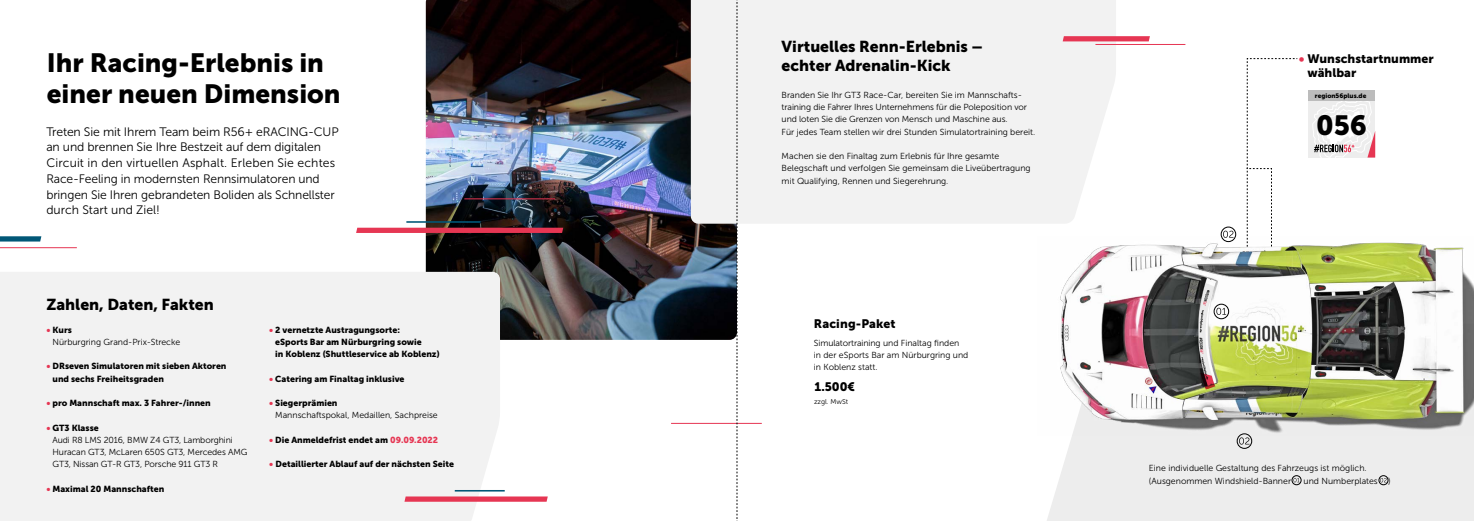
<style>
.page{position:relative;width:1474px;height:521px;background:#fff}
.page>*{position:absolute;margin:0;border:0;box-sizing:border-box;transform-origin:0 0}
.t1{font:27.65px "Museo Sans 900";color:#000}
.t2{font:26.25px/31.5px "Museo Sans 900";color:#000}
.t3{font:15.75px/18.9px "Museo Sans 900";color:#000}
.t4{font:12.25px/15.8px "Museo Sans 300";letter-spacing:-.01em;color:#000}
.t5{font:12.25px/14.7px "Museo Sans 900";color:#000}
.t6{font:8.75px/12.2px "Museo Sans 300";color:#000}
.t7{font:8.75px/12.2px "Museo Sans 900";color:#000}
.t8{font:7px "Museo Sans 300";color:#000}
.t9{font:6.48px "Museo Sans 900";color:#000}
.s1{color:#e63653}
</style>
<div class="page">
<img style="left:426px;top:0;width:310px;height:340px">
<div style="left:691px;top:0;width:425px;height:224px;background:#f2f2f2"></div>
<div style="left:0;top:272px;width:500px;height:249px;background:#f2f2f2"></div>
<hr style="left:1095px;top:44px;width:90px;height:1px;background:#e63653">
<svg style="left:1062px;top:36px;width:87px;height:5px"></svg>
<hr style="left:0;top:247px;width:77px;height:1px;background:#e63653">
<svg style="left:0;top:236px;width:41px;height:5px"></svg>
<hr style="left:671px;top:423px;width:90px;height:1px;background:#e63653">
<svg style="left:404px;top:496px;width:144px;height:6px"></svg>
<hr style="left:455px;top:490px;width:50px;height:1px;background:#015777">
<svg style="left:356px;top:228px;width:207px;height:5px"></svg>
<hr style="left:464px;top:198px;width:91px;height:1px;background:#e63653">
<hr style="left:406px;top:221px;width:74px;height:2px;background:#015777">
<div style="left:1047px;top:435px;width:426px;height:86px;background:#ededed"></div>
<svg style="left:1293px;top:478px;width:6px;height:4px"></svg>
<div style="left:1291px;top:475px;width:10px;height:10px;border:1px solid #000;border-radius:50%"></div>
<svg style="left:1380px;top:478px;width:6px;height:4px"></svg>
<div style="left:1378px;top:475px;width:10px;height:10px;border:1px solid #000;border-radius:50%"></div>
<div style="left:1308px;top:91px;width:67px;height:67px;background:#ededed"></div>
<div style="left:1308px;top:91px;width:67px;height:10px;background:#bcbcbc"></div>
<svg style="left:1312px;top:101px;width:63px;height:57px"></svg>
<img style="left:1060px;top:236px;width:413px;height:199px">
<svg style="left:1223px;top:231px;width:10px;height:7px"></svg>
<div style="left:1220px;top:227px;width:15px;height:15px;border:1px solid #000;border-radius:50%"></div>
<svg style="left:1239px;top:437px;width:10px;height:7px"></svg>
<div style="left:1236px;top:433px;width:15px;height:16px;border:1px solid #000;border-radius:50%"></div>
<svg style="left:1194px;top:283px;width:32px;height:106px"></svg>
<div style="left:1213px;top:304px;width:15px;height:15px;border:1px solid #000;border-radius:50%"></div>
<svg style="left:1246px;top:58px;width:51px;height:363px"></svg>
<svg style="left:736px;top:0;width:1px;height:521px"></svg>
<h2 class="t2" style="left:47px;top:47px;width:295px">Ihr Racing-Erlebnis in einer neuen Dimension</h2>
<p class="t4" style="left:46px;top:124px;width:294px">Treten Sie mit Ihrem Team beim R56+ eRACING-CUP an und brennen Sie Ihre Bestzeit auf dem digitalen Circuit in den virtuellen Asphalt. Erleben Sie echtes Race-Feeling in modernsten Rennsimulatoren und bringen Sie Ihren gebrandeten Boliden als Schnellster durch Start und Ziel!</p>
<h3 class="t3" style="left:46px;top:295px;width:169px">Zahlen, Daten, Fakten</h3>
<p class="t7" style="left:46px;top:323px;width:27px"><span class="s1">•</span> Kurs</p>
<p class="t6" style="left:52px;top:336px;width:129px">Nürburgring Grand-Prix-Strecke</p>
<p class="t7" style="left:52px;top:360px;width:175px;text-indent:-6px"><span class="s1">•</span> DRseven Simulatoren mit sieben Aktoren und sechs Freiheitsgraden</p>
<p class="t7" style="left:46px;top:397px;width:166px"><span class="s1">•</span> pro Mannschaft max. 3 Fahrer-/innen</p>
<p class="t7" style="left:46px;top:421px;width:54px"><span class="s1">•</span> GT3 Klasse</p>
<p class="t6" style="left:52px;top:434px;width:196px">Audi R8 LMS 2016, BMW Z4 GT3, Lamborghini<br>Huracan GT3, McLaren 650S GT3, Mercedes AMG<br>GT3, Nissan GT-R GT3, Porsche 911 GT3 R</p>
<p class="t7" style="left:46px;top:483px;width:119px"><span class="s1">•</span> Maximal 20 Mannschaften</p>
<p class="t7" style="left:275px;top:323px;width:166px;text-indent:-6px"><span class="s1">•</span> 2 vernetzte Austragungsorte:<br>eSports Bar am Nürburgring sowie<br>in Koblenz (Shuttleservice ab Koblenz)</p>
<p class="t7" style="left:269px;top:372px;width:137px"><span class="s1">•</span> Catering am Finaltag inklusive</p>
<p class="t7" style="left:269px;top:397px;width:70px"><span class="s1">•</span> Siegerprämien</p>
<p class="t6" style="left:275px;top:409px;width:164px">Mannschaftspokal, Medaillen, Sachpreise</p>
<p class="t7" style="left:269px;top:434px;width:170px"><span class="s1">•</span> Die Anmeldefrist endet am <span class="s1">09.09.2022</span></p>
<p class="t7" style="left:269px;top:458px;width:186px"><span class="s1">•</span> Detaillierter Ablauf auf der nächsten Seite</p>
<h3 class="t3" style="left:781px;top:37px;width:203px">Virtuelles Renn-Erlebnis – echter Adrenalin-Kick</h3>
<p class="t6" style="left:781px;top:89px;width:255px">Branden Sie Ihr GT3 Race-Car, bereiten Sie im Mannschafts&shy;training die Fahrer Ihres Unternehmens für die Poleposition vor und loten Sie die Grenzen von Mensch und Maschine aus.<br>Für jedes Team stellen wir drei Stunden Simulatortraining bereit.</p>
<p class="t6" style="left:781px;top:150px;width:250px">Machen sie den Finaltag zum Erlebnis für Ihre gesamte<br>Belegschaft und verfolgen Sie gemeinsam die Liveübertragung mit Qualifying, Rennen und Siegerehrung.</p>
<h3 class="t5" style="left:814px;top:316px;width:83px">Racing-Paket</h3>
<p class="t6" style="left:814px;top:336px;width:156px">Simulatortraining und Finaltag finden in der eSports Bar am Nürburgring und in Koblenz statt.</p>
<h3 class="t5" style="left:814px;top:379px;width:42px">1.500€</h3>
<p class="t8" style="left:814px;top:398px;width:36px">zzgl. MwSt</p>
<h3 class="t5" style="left:1307px;top:51px;width:128px;text-indent:-9px"><span class="s1">•</span> Wunschstartnummer wählbar</h3>
<p class="t9" style="left:1314px;top:92px;width:53px">region56plus.de</p>
<h1 class="t1" style="left:1315px;top:109px;width:52px">056</h1>
<p class="t6" style="left:1148px;top:462px;width:219px">Eine individuelle Gestaltung des Fahrzeugs ist möglich. (Ausgenommen Windshield-Banner</p>
<p class="t6" style="left:1303px;top:474px;width:89px">und Numberplates )</p>
</div>
